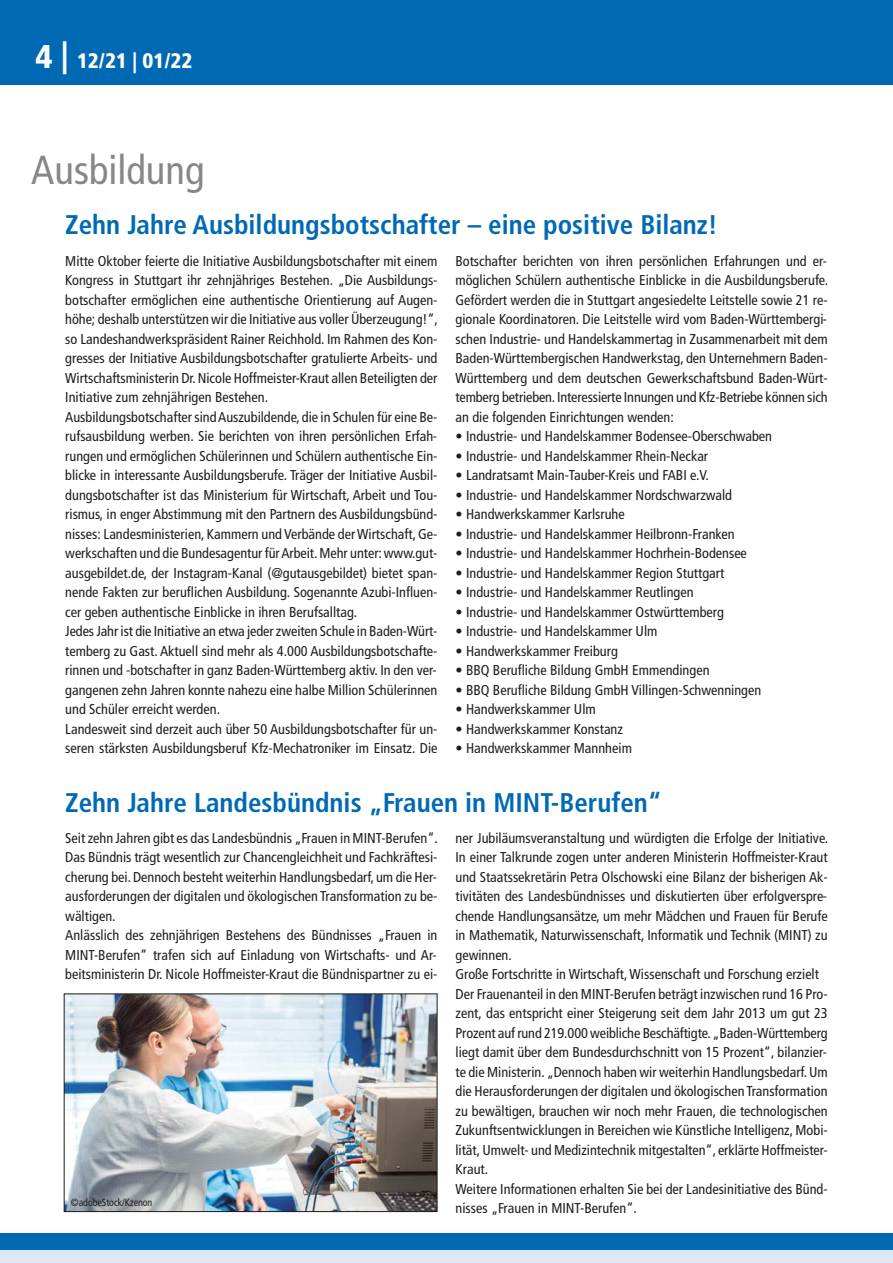
<style>
.page{position:relative;width:893px;height:1263px;background:#fff}
.page>*{position:absolute;margin:0;border:0;box-sizing:border-box;transform-origin:0 0}
.t1{font:condensed 40.5px "Frutiger";color:#878787}
.t2{font:700 condensed 27px "Frutiger";color:#0069b4}
.t3{font:900 condensed 21px "Frutiger";color:#fff}
.t4{font:condensed 14.25px/19.5px "Frutiger";color:#1d1d1b}
.t5{font:condensed 10.5px "Frutiger";letter-spacing:-.005em;color:#1d1d1b;scale:.95 1}
.s1{font-size:33px}
</style>
<div class="page">
<div style="left:0;top:0;width:893px;height:85px;background:#0069b4"></div>
<div style="left:0;top:1233px;width:893px;height:17px;background:#0069b4"></div>
<div style="left:0;top:1250px;width:893px;height:13px;background:#dfe6f6"></div>
<img style="left:66px;top:995px;width:369px;height:215px">
<div style="left:64px;top:993px;width:373px;height:219px;border:1px solid #1d1d1b"></div>
<h3 class="t3" style="left:36px;top:54px;width:158px"><span class="s1">4 |</span> 12/21 | 01/22</h3>
<h1 class="t1" style="left:31px;top:154px;width:175px">Ausbildung</h1>
<h2 class="t2" style="left:65px;top:214px;width:654px">Zehn Jahre Ausbildungsbotschafter – eine positive Bilanz!</h2>
<p class="t4" style="left:65px;top:252px;width:374px">Mitte Oktober feierte die Initiative Ausbildungsbotschafter mit einem Kongress in Stuttgart ihr zehnjähriges Bestehen. „Die Ausbildungs&shy;botschafter ermöglichen eine authentische Orientierung auf Augen&shy;höhe; deshalb unterstützen wir die Initiative aus voller Überzeugung!“, so Landeshandwerkspräsident Rainer Reichhold. Im Rahmen des Kon&shy;gresses der Initiative Ausbildungsbotschafter gratulierte Arbeits- und Wirtschaftsministerin Dr. Nicole Hoffmeister-Kraut allen Beteiligten der Initiative zum zehnjährigen Bestehen.<br>Ausbildungsbotschafter sind Auszubildende, die in Schulen für eine Be&shy;rufsausbildung werben. Sie berichten von ihren persönlichen Erfah&shy;rungen und ermöglichen Schülerinnen und Schülern authentische Ein&shy;blicke in interessante Ausbildungsberufe. Träger der Initiative Ausbil&shy;dungsbotschafter ist das Ministerium für Wirtschaft, Arbeit und Tou&shy;rismus, in enger Abstimmung mit den Partnern des Ausbildungsbünd&shy;nisses: Landesministerien, Kammern und Verbände der Wirtschaft, Ge&shy;werkschaften und die Bundesagentur für Arbeit. Mehr unter: www.gut&shy;ausgebildet.de, der Instagram-Kanal (@gutausgebildet) bietet span&shy;nende Fakten zur beruflichen Ausbildung. Sogenannte Azubi-Influen&shy;cer geben authentische Einblicke in ihren Berufsalltag.<br>Jedes Jahr ist die Initiative an etwa jeder zweiten Schule in Baden-Würt&shy;temberg zu Gast. Aktuell sind mehr als 4.000 Ausbildungsbotschafte&shy;rinnen und -botschafter in ganz Baden-Württemberg aktiv. In den ver&shy;gangenen zehn Jahren konnte nahezu eine halbe Million Schülerinnen und Schüler erreicht werden.<br>Landesweit sind derzeit auch über 50 Ausbildungsbotschafter für un&shy;seren stärksten Ausbildungsberuf Kfz-Mechatroniker im Einsatz. Die</p>
<p class="t4" style="left:455px;top:252px;width:374px;text-align:justify">Botschafter berichten von ihren persönlichen Erfahrungen und er&shy;möglichen Schülern authentische Einblicke in die Ausbildungsberufe.<br>Gefördert werden die in Stuttgart angesiedelte Leitstelle sowie 21 re&shy;gionale Koordinatoren. Die Leitstelle wird vom Baden-Württembergi&shy;schen Industrie- und Handelskammertag in Zusammenarbeit mit dem Baden-Württembergischen Handwerkstag, den Unternehmern Baden-Württemberg und dem deutschen Gewerkschaftsbund Baden-Würt&shy;temberg betrieben. Interessierte Innungen und Kfz-Betriebe können sich an die folgenden Einrichtungen wenden:</p>
<p class="t4" style="left:455px;top:427px;width:318px">• Industrie- und Handelskammer Bodensee-Oberschwaben</p>
<p class="t4" style="left:455px;top:447px;width:254px">• Industrie- und Handelskammer Rhein-Neckar</p>
<p class="t4" style="left:455px;top:466px;width:255px">• Landratsamt Main-Tauber-Kreis und FABI e.V.</p>
<p class="t4" style="left:455px;top:486px;width:278px">• Industrie- und Handelskammer Nordschwarzwald</p>
<p class="t4" style="left:455px;top:505px;width:171px">• Handwerkskammer Karlsruhe</p>
<p class="t4" style="left:455px;top:525px;width:281px">• Industrie- und Handelskammer Heilbronn-Franken</p>
<p class="t4" style="left:455px;top:544px;width:293px">• Industrie- und Handelskammer Hochrhein-Bodensee</p>
<p class="t4" style="left:455px;top:564px;width:270px">• Industrie- und Handelskammer Region Stuttgart</p>
<p class="t4" style="left:455px;top:583px;width:240px">• Industrie- und Handelskammer Reutlingen</p>
<p class="t4" style="left:455px;top:603px;width:270px">• Industrie- und Handelskammer Ostwürttemberg</p>
<p class="t4" style="left:455px;top:622px;width:204px">• Industrie- und Handelskammer Ulm</p>
<p class="t4" style="left:455px;top:642px;width:164px">• Handwerkskammer Freiburg</p>
<p class="t4" style="left:455px;top:661px;width:256px">• BBQ Berufliche Bildung GmbH Emmendingen</p>
<p class="t4" style="left:455px;top:681px;width:307px">• BBQ Berufliche Bildung GmbH Villingen-Schwenningen</p>
<p class="t4" style="left:455px;top:700px;width:142px">• Handwerkskammer Ulm</p>
<p class="t4" style="left:455px;top:720px;width:169px">• Handwerkskammer Konstanz</p>
<p class="t4" style="left:455px;top:739px;width:178px">• Handwerkskammer Mannheim</p>
<h2 class="t2" style="left:65px;top:791px;width:598px">Zehn Jahre Landesbündnis „Frauen in MINT-Berufen“</h2>
<p class="t4" style="left:65px;top:829px;width:374px">Seit zehn Jahren gibt es das Landesbündnis „Frauen in MINT-Berufen“.<br>Das Bündnis trägt wesentlich zur Chancengleichheit und Fachkräftesi&shy;cherung bei. Dennoch besteht weiterhin Handlungsbedarf, um die Her&shy;ausforderungen der digitalen und ökologischen Transformation zu be&shy;wältigen.<br>Anlässlich des zehnjährigen Bestehens des Bündnisses „Frauen in MINT-Berufen“ trafen sich auf Einladung von Wirtschafts- und Ar&shy;beitsministerin Dr. Nicole Hoffmeister-Kraut die Bündnispartner zu ei-</p>
<p class="t4" style="left:455px;top:829px;width:374px">ner Jubiläumsveranstaltung und würdigten die Erfolge der Initiative.<br>In einer Talkrunde zogen unter anderen Ministerin Hoffmeister-Kraut und Staatssekretärin Petra Olschowski eine Bilanz der bisherigen Ak&shy;tivitäten des Landesbündnisses und diskutierten über erfolgverspre&shy;chende Handlungsansätze, um mehr Mädchen und Frauen für Berufe in Mathematik, Naturwissenschaft, Informatik und Technik (MINT) zu gewinnen.<br>Große Fortschritte in Wirtschaft, Wissenschaft und Forschung erzielt Der Frauenanteil in den MINT-Berufen beträgt inzwischen rund 16 Pro&shy;zent, das entspricht einer Steigerung seit dem Jahr 2013 um gut 23<br>Prozent auf rund 219.000 weibliche Beschäftigte. „Baden-Württemberg liegt damit über dem Bundesdurchschnitt von 15 Prozent“, bilanzier&shy;te die Ministerin. „Dennoch haben wir weiterhin Handlungsbedarf. Um die Herausforderungen der digitalen und ökologischen Transformation zu bewältigen, brauchen wir noch mehr Frauen, die technologischen Zukunftsentwicklungen in Bereichen wie Künstliche Intelligenz, Mobi&shy;lität, Umwelt- und Medizintechnik mitgestalten“, erklärte Hoffmeister-Kraut.<br>Weitere Informationen erhalten Sie bei der Landesinitiative des Bünd&shy;nisses „Frauen in MINT-Berufen“.</p>
<p class="t5" style="left:71px;top:1198px;width:87px">©adobeStock/Kzenon</p>
</div>
